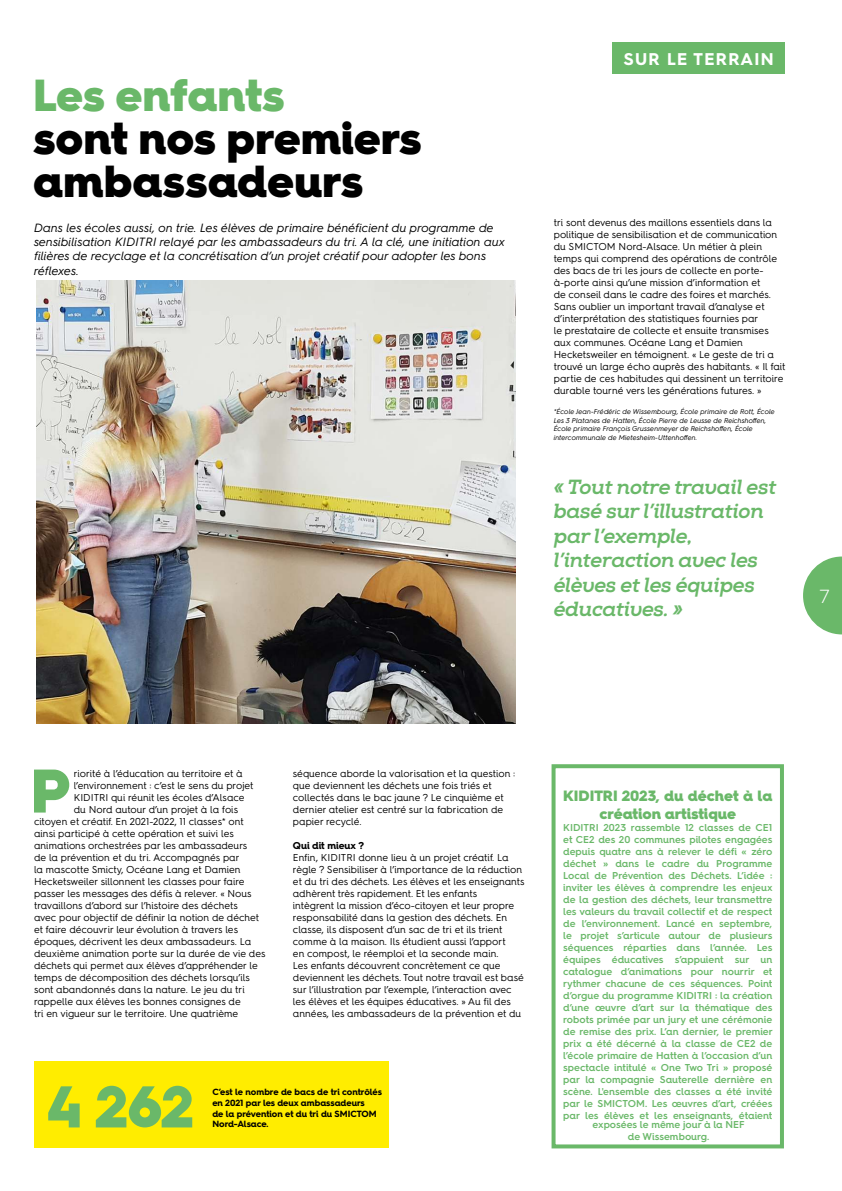
<style>
.page{position:relative;width:842px;height:1191px;background:#fff}
.page>*{position:absolute;margin:0;border:0;box-sizing:border-box;transform-origin:0 0}
.t1{font:900 61.6px "Hurme Geometric Sans 4";color:#6ab869}
.t2{font:900 59px "Hurme Geometric Sans 4";color:#6ab869}
.t3{font:900 45px/43px "Hurme Geometric Sans 4";color:#000}
.t4{font:900 45px "Hurme Geometric Sans 4";letter-spacing:-.01em;color:#6ab869}
.t5{font:italic 700 20.5px/24.6px "Nexa Slabx";letter-spacing:-.02em;color:#6ab869}
.t6{font:300 19px "Hurme Geometric Sans 4";color:#fff}
.t7{font:700 17px "Hurme Geometric Sans 4";letter-spacing:.08em;color:#fff}
.t8{font:900 15px/18px "Hurme Geometric Sans 4";color:#6ab869;text-align:center}
.t9{font:italic 12px/14.4px "Hurme Geometric Sans 4";color:#000}
.t10{font:10px/12px "Hurme Geometric Sans 4";color:#000}
.t11{font:600 10px/12px "Hurme Geometric Sans 4";color:#6ab869;text-align:justify}
.t12{font:700 10px "Hurme Geometric Sans 4";letter-spacing:-.005em;color:#000}
.t13{font:700 9px/10.8px "Hurme Geometric Sans 4";color:#000}
.t14{font:italic 7px/8.4px "Hurme Geometric Sans 4";color:#000}
</style>
<div class="page">
<svg style="left:803px;top:556px;width:39px;height:78px"></svg>
<div style="left:612px;top:43px;width:173px;height:31px;background:#6ab869"></div>
<div style="left:551px;top:764px;width:233px;height:384px;border:4px solid #6ab869"></div>
<div style="left:34px;top:1061px;width:354px;height:86px;background:#ffed00"></div>
<img style="left:37px;top:281px;width:479px;height:442px">
<h3 class="t4" style="left:33px;top:63px;width:253px">Les enfants</h3>
<h3 class="t3" style="left:33px;top:116px;width:390px">sont nos premiers ambassadeurs</h3>
<p class="t9" style="left:34px;top:220px;width:473px">Dans les écoles aussi, on trie. Les élèves de primaire bénéficient du programme de sensibilisation KIDITRI relayé par les ambassadeurs du tri. A la clé, une initiation aux filières de recyclage et la concrétisation d’un projet créatif pour adopter les bons réflexes.</p>
<h3 class="t7" style="left:624px;top:47px;width:151px">SUR LE TERRAIN</h3>
<p class="t10" style="left:554px;top:216px;width:233px">tri sont devenus des maillons essentiels dans la politique de sensibilisation et de communication du SMICTOM Nord-Alsace. Un métier à plein temps qui comprend des opérations de contrôle des bacs de tri les jours de collecte en porte&shy;à-porte ainsi qu’une mission d’information et<br>de conseil dans le cadre des foires et marchés.<br>Sans oublier un important travail d’analyse et d’interprétation des statistiques fournies par<br>le prestataire de collecte et ensuite transmises aux communes. Océane Lang et Damien Hecketsweiler en témoignent. « Le geste de tri a trouvé un large écho auprès des habitants. « Il fait partie de ces habitudes qui dessinent un territoire durable tourné vers les générations futures. »</p>
<p class="t14" style="left:554px;top:407px;width:223px">*École Jean-Frédéric de Wissembourg, École primaire de Rott, École Les 3 Platanes de Hatten, École Pierre de Leusse de Reichshoffen, École primaire François Grussenmeyer de Reichshoffen, École intercommunale de Mietesheim-Uttenhoffen.</p>
<h3 class="t5" style="left:554px;top:474px;width:224px">« Tout notre travail est basé sur l’illustration par l’exemple, l’interaction avec les élèves et les équipes éducatives. »</h3>
<h3 class="t6" style="left:819px;top:583px;width:12px">7</h3>
<h1 class="t1" style="left:30px;top:747px;width:42px">P</h1>
<p class="t10" style="left:74px;top:766px;width:170px">riorité à l’éducation au territoire et à</p>
<p class="t10" style="left:74px;top:778px;width:181px">l’environnement : c’est le sens du projet</p>
<p class="t10" style="left:74px;top:790px;width:172px">KIDITRI qui réunit les écoles d’Alsace</p>
<p class="t10" style="left:74px;top:802px;width:166px">du Nord autour d’un projet à la fois</p>
<p class="t10" style="left:34px;top:814px;width:211px">citoyen et créatif. En 2021-2022, 11 classes* ont</p>
<p class="t10" style="left:34px;top:826px;width:201px">ainsi participé à cette opération et suivi les</p>
<p class="t10" style="left:34px;top:838px;width:215px">animations orchestrées par les ambassadeurs</p>
<p class="t10" style="left:34px;top:850px;width:207px">de la prévention et du tri. Accompagnés par</p>
<p class="t10" style="left:34px;top:862px;width:208px">la mascotte Smicty, Océane Lang et Damien</p>
<p class="t10" style="left:34px;top:874px;width:212px">Hecketsweiler sillonnent les classes pour faire</p>
<p class="t10" style="left:34px;top:886px;width:219px">passer les messages des défis à relever. « Nous</p>
<p class="t10" style="left:34px;top:898px;width:205px">travaillons d’abord sur l’histoire des déchets</p>
<p class="t10" style="left:34px;top:910px;width:227px">avec pour objectif de définir la notion de déchet</p>
<p class="t10" style="left:34px;top:922px;width:206px">et faire découvrir leur évolution à travers les</p>
<p class="t10" style="left:34px;top:934px;width:219px">époques, décrivent les deux ambassadeurs. La</p>
<p class="t10" style="left:34px;top:946px;width:233px">deuxième animation porte sur la durée de vie des</p>
<p class="t10" style="left:34px;top:958px;width:225px">déchets qui permet aux élèves d’appréhender le</p>
<p class="t10" style="left:34px;top:970px;width:217px">temps de décomposition des déchets lorsqu’ils</p>
<p class="t10" style="left:34px;top:982px;width:212px">sont abandonnés dans la nature. Le jeu du tri</p>
<p class="t10" style="left:34px;top:994px;width:208px">rappelle aux élèves les bonnes consignes de</p>
<p class="t10" style="left:34px;top:1006px;width:206px">tri en vigueur sur le territoire. Une quatrième</p>
<p class="t10" style="left:293px;top:766px;width:224px">séquence aborde la valorisation et la question : que deviennent les déchets une fois triés et collectés dans le bac jaune ? Le cinquième et dernier atelier est centré sur la fabrication de papier recyclé.</p>
<p class="t12" style="left:293px;top:838px;width:73px">Qui dit mieux ?</p>
<p class="t10" style="left:293px;top:850px;width:233px">Enfin, KIDITRI donne lieu à un projet créatif. La règle ? Sensibiliser à l’importance de la réduction et du tri des déchets. Les élèves et les enseignants adhèrent très rapidement. Et les enfants<br>intègrent la mission d’éco-citoyen et leur propre responsabilité dans la gestion des déchets. En classe, ils disposent d’un sac de tri et ils trient comme à la maison. Ils étudient aussi l’apport<br>en compost, le réemploi et la seconde main.<br>Les enfants découvrent concrètement ce que deviennent les déchets. Tout notre travail est basé sur l’illustration par l’exemple, l’interaction avec les élèves et les équipes éducatives. » Au fil des années, les ambassadeurs de la prévention et du</p>
<h2 class="t2" style="left:46px;top:1065px;width:149px">4 262</h2>
<p class="t13" style="left:212px;top:1086px;width:171px">C’est le nombre de bacs de tri contrôlés en 2021 par les deux ambassadeurs<br>de la prévention et du tri du SMICTOM<br>Nord-Alsace.</p>
<h3 class="t8" style="left:563px;top:786px;width:211px">KIDITRI 2023, du déchet à la création artistique</h3>
<p class="t11" style="left:563px;top:821px;width:211px">KIDITRI 2023 rassemble 12 classes de CE1 et CE2 des 20 communes pilotes engagées depuis quatre ans à relever le défi « zéro déchet » dans le cadre du Programme Local de Prévention des Déchets. L’idée : inviter les élèves à comprendre les enjeux de la gestion des déchets, leur transmettre les valeurs du travail collectif et de respect de l’environnement. Lancé en septembre, le projet s’articule autour de plusieurs séquences réparties dans l’année. Les équipes éducatives s’appuient sur un catalogue d’animations pour nourrir et rythmer chacune de ces séquences. Point d’orgue du programme KIDITRI : la création d’une œuvre d’art sur la thématique des robots primée par un jury et une cérémonie de remise des prix. L’an dernier, le premier prix a été décerné à la classe de CE2 de l’école primaire de Hatten à l’occasion d’un spectacle intitulé « One Two Tri » proposé par la compagnie Sauterelle dernière en scène. L'ensemble des classes a été invité par le SMICTOM. Les œuvres d’art, créées par les élèves et les enseignants, étaient</p>
<p class="t11" style="left:593px;top:1118px;width:154px;text-align:center">exposées le même jour à la NEF de Wissembourg.</p>
</div>
